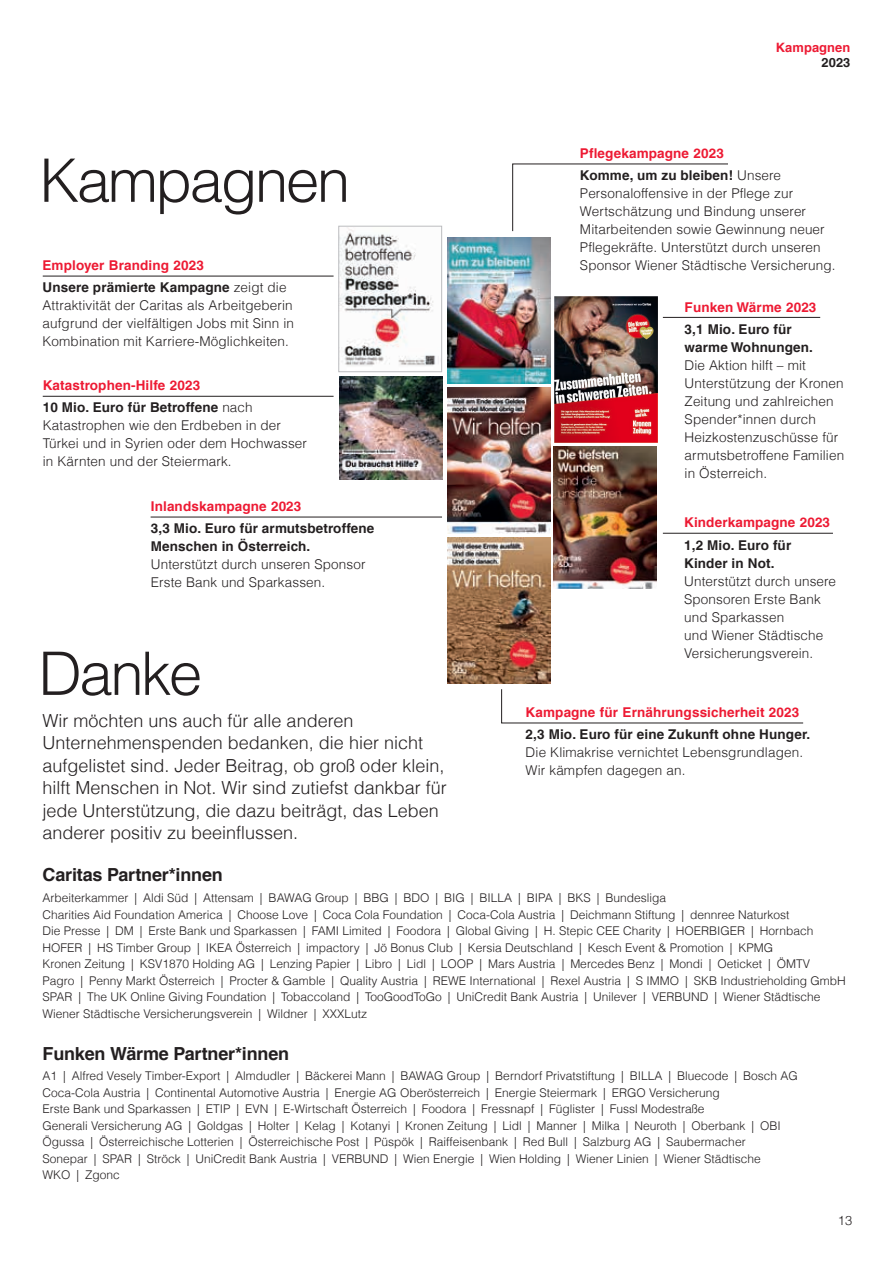
<style>
.page{position:relative;width:893px;height:1263px;background:#fff}
.page>*{position:absolute;margin:0;border:0;box-sizing:border-box;transform-origin:0 0}
.t1{font:300 60px "Helvetica LT Com";letter-spacing:-.04em;color:#231f20}
.t2{font:300 18px/22.5px "Helvetica LT Com";color:#231f20}
.t3{font:700 18px "Helvetica LT Com";letter-spacing:-.01em;color:#231f20}
.t4{font:300 13.5px/18px "Helvetica LT Com";letter-spacing:.01em;color:#231f20}
.t5{font:700 13.5px "Helvetica LT Com";letter-spacing:.01em;color:#ed1a33}
.t6{font:700 12.9px "Helvetica LT Com";letter-spacing:.01em;color:#ed1a33}
.t7{font:700 12.9px "Helvetica LT Com";color:#231f20}
.t8{font:300 12.9px "Helvetica LT Com";color:#231f20}
.t9{font:300 12px/16.5px "Helvetica LT Com";color:#231f20}
.s1{font-weight:700}
</style>
<div class="page">
<hr style="left:663px;top:533px;width:170px;height:1px;background:#231f20">
<img style="left:340px;top:228px;width:99px;height:138px">
<div style="left:338px;top:226px;width:104px;height:146px;border:1px solid #bcbdc0"></div>
<img style="left:447px;top:238px;width:103px;height:145px">
<img style="left:554px;top:297px;width:103px;height:145px">
<img style="left:339px;top:376px;width:103px;height:103px">
<img style="left:447px;top:388px;width:103px;height:145px">
<svg style="left:501px;top:689px;width:303px;height:35px"></svg>
<img style="left:554px;top:446px;width:103px;height:143px">
<hr style="left:43px;top:396px;width:291px;height:1px;background:#231f20">
<hr style="left:663px;top:317px;width:157px;height:1px;background:#231f20">
<svg style="left:512px;top:163px;width:216px;height:69px"></svg>
<img style="left:447px;top:538px;width:103px;height:145px">
<hr style="left:43px;top:276px;width:291px;height:1px;background:#231f20">
<hr style="left:151px;top:517px;width:291px;height:1px;background:#231f20">
<p class="t6" style="left:776px;top:39px;width:76px">Kampagnen</p>
<p class="t7" style="left:821px;top:54px;width:31px">2023</p>
<h4 class="t5" style="left:580px;top:145px;width:145px">Pflegekampagne 2023</h4>
<p class="t4" style="left:580px;top:166px;width:257px"><span class="s1">Komme, um zu bleiben!</span> Unsere Personaloffensive in der Pflege zur Wertschätzung und Bindung unserer Mitarbeitenden sowie Gewinnung neuer Pflegekräfte. Unterstützt durch unseren Sponsor Wiener Städtische Versicherung.</p>
<h4 class="t5" style="left:685px;top:299px;width:133px">Funken Wärme 2023</h4>
<p class="t4" style="left:685px;top:320px;width:161px"><span class="s1">3,1 Mio. Euro für<br>warme Wohnungen.<br></span>Die Aktion hilft – mit<br>Unterstützung der Kronen<br>Zeitung und zahlreichen<br>Spender*innen durch<br>Heizkostenzuschüsse für armutsbetroffene Familien in Österreich.</p>
<h3 class="t1" style="left:39px;top:143px;width:312px">Kampagnen</h3>
<h4 class="t5" style="left:42px;top:257px;width:163px">Employer Branding 2023</h4>
<p class="t4" style="left:42px;top:278px;width:253px"><span class="s1">Unsere prämierte Kampagne</span> zeigt die Attraktivität der Caritas als Arbeitgeberin aufgrund der vielfältigen Jobs mit Sinn in Kombination mit Karriere-Möglichkeiten.</p>
<h4 class="t5" style="left:43px;top:377px;width:159px">Katastrophen-Hilfe 2023</h4>
<p class="t4" style="left:43px;top:398px;width:266px"><span class="s1">10 Mio. Euro für Betroffene</span> nach Katastrophen wie den Erdbeben in der Türkei und in Syrien oder dem Hochwasser in Kärnten und der Steiermark.</p>
<h4 class="t5" style="left:151px;top:498px;width:152px">Inlandskampagne 2023</h4>
<p class="t4" style="left:151px;top:519px;width:225px"><span class="s1">3,3 Mio. Euro für armutsbetroffene<br>Menschen in Österreich.<br></span>Unterstützt durch unseren Sponsor<br>Erste Bank und Sparkassen.</p>
<h4 class="t5" style="left:684px;top:514px;width:147px">Kinderkampagne 2023</h4>
<p class="t4" style="left:684px;top:536px;width:153px"><span class="s1">1,2 Mio. Euro für<br>Kinder in Not.<br></span>Unterstützt durch unsere<br>Sponsoren Erste Bank und Sparkassen<br>und Wiener Städtische<br>Versicherungsverein.</p>
<h3 class="t1" style="left:38px;top:636px;width:165px">Danke</h3>
<p class="t2" style="left:43px;top:709px;width:406px">Wir möchten uns auch für alle anderen Unternehmenspenden bedanken, die hier nicht aufgelistet sind. Jeder Beitrag, ob groß oder klein, hilft Menschen in Not. Wir sind zutiefst dankbar für jede Unterstützung, die dazu beiträgt, das Leben anderer positiv zu beeinflussen.</p>
<h4 class="t3" style="left:43px;top:864px;width:182px">Caritas Partner*innen</h4>
<p class="t9" style="left:43px;top:889px;width:818px">Arbeiterkammer | Aldi Süd | Attensam | BAWAG Group | BBG | BDO | BIG | BILLA | BIPA | BKS | Bundesliga |<br>Charities Aid Foundation America | Choose Love | Coca Cola Foundation | Coca-Cola Austria | Deichmann Stiftung | dennree Naturkost |<br>Die Presse | DM | Erste Bank und Sparkassen | FAMI Limited | Foodora | Global Giving | H. Stepic CEE Charity | HOERBIGER | Hornbach | HOFER | HS Timber Group | IKEA Österreich | impactory | Jö Bonus Club | Kersia Deutschland | Kesch Event &amp; Promotion | KPMG |<br>Kronen Zeitung | KSV1870 Holding AG | Lenzing Papier | Libro | Lidl | LOOP | Mars Austria | Mercedes Benz | Mondi | Oeticket | ÖMTV |<br>Pagro | Penny Markt Österreich | Procter &amp; Gamble | Quality Austria | REWE International | Rexel Austria | S IMMO | SKB Industrieholding GmbH | SPAR | The UK Online Giving Foundation | Tobaccoland | TooGoodToGo | UniCredit Bank Austria | Unilever | VERBUND | Wiener Städtische | Wiener Städtische Versicherungsverein | Wildner | XXXLutz</p>
<h4 class="t3" style="left:43px;top:1042px;width:248px">Funken Wärme Partner*innen</h4>
<p class="t9" style="left:43px;top:1068px;width:768px">A1 | Alfred Vesely Timber-Export | Almdudler | Bäckerei Mann | BAWAG Group | Berndorf Privatstiftung | BILLA | Bluecode | Bosch AG | Coca-Cola Austria | Continental Automotive Austria | Energie AG Oberösterreich | Energie Steiermark | ERGO Versicherung |<br>Erste Bank und Sparkassen | ETIP | EVN | E-Wirtschaft Österreich | Foodora | Fressnapf | Füglister | Fussl Modestraße |<br>Generali Versicherung AG | Goldgas | Holter | Kelag | Kotanyi | Kronen Zeitung | Lidl | Manner | Milka | Neuroth | Oberbank | OBI | Ögussa | Österreichische Lotterien | Österreichische Post | Püspök | Raiffeisenbank | Red Bull | Salzburg AG | Saubermacher |<br>Sonepar | SPAR | Ströck | UniCredit Bank Austria | VERBUND | Wien Energie | Wien Holding | Wiener Linien | Wiener Städtische |<br>WKO | Zgonc</p>
<h4 class="t5" style="left:526px;top:704px;width:275px">Kampagne für Ernährungssicherheit 2023</h4>
<p class="t4" style="left:526px;top:725px;width:286px"><span class="s1">2,3 Mio. Euro für eine Zukunft ohne Hunger.<br></span>Die Klimakrise vernichtet Lebensgrundlagen.<br>Wir kämpfen dagegen an.</p>
<p class="t8" style="left:838px;top:1212px;width:16px">13</p>
</div>
